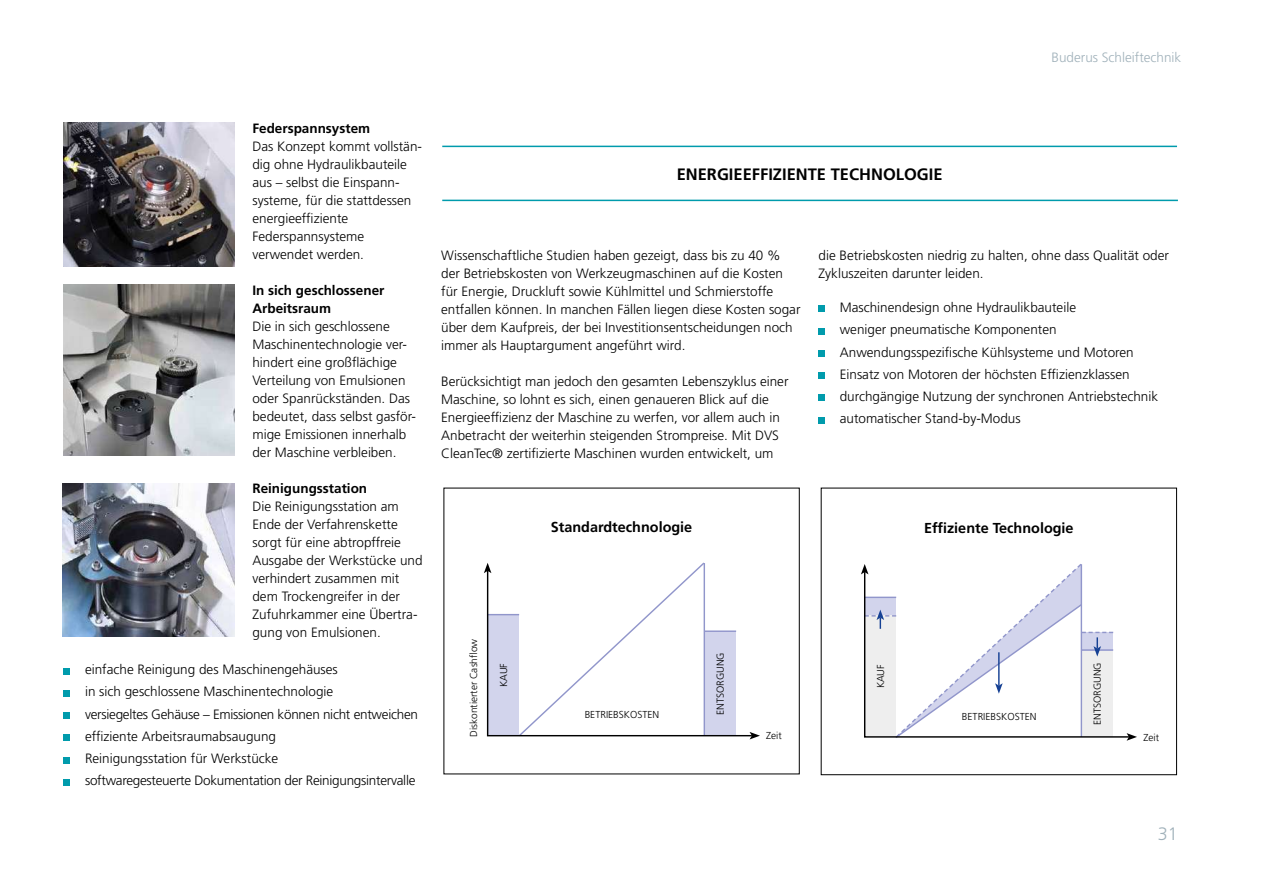
<style>
.page{position:relative;width:1263px;height:893px;background:#fff}
.page>*{position:absolute;margin:0;border:0;box-sizing:border-box;transform-origin:0 0}
.t1{font:300 18px "Frutiger LT Std";color:#a0b1ba}
.t2{font:700 16.5px "Frutiger LT Std";color:#000}
.t3{font:700 14.4px "Frutiger LT Std";color:#000}
.t4{font:300 13.5px/18px "Frutiger LT Std";color:#000}
.t5{font:700 13.5px/18px "Frutiger LT Std";color:#000}
.t6{font:300 13.5px "Frutiger LT Std";color:#a0b1ba}
.t7{font:300 10.05px "Frutiger LT Std";color:#000}
</style>
<div class="page">
<img style="left:64px;top:122px;width:170px;height:144px">
<img style="left:63px;top:285px;width:171px;height:171px">
<img style="left:62px;top:483px;width:172px;height:154px">
<svg style="left:64px;top:668px;width:6px;height:6px"></svg>
<svg style="left:64px;top:690px;width:6px;height:6px"></svg>
<div style="left:64px;top:712px;width:6px;height:7px;background:#009bac"></div>
<svg style="left:64px;top:735px;width:6px;height:6px"></svg>
<svg style="left:64px;top:757px;width:6px;height:6px"></svg>
<svg style="left:64px;top:779px;width:6px;height:6px"></svg>
<hr style="left:442px;top:200px;width:736px;height:1px;background:#009bac">
<hr style="left:442px;top:146px;width:735px;height:1px;background:#009bac">
<div style="left:818px;top:306px;width:7px;height:6px;background:#009bac"></div>
<div style="left:818px;top:328px;width:7px;height:6px;background:#009bac"></div>
<div style="left:818px;top:350px;width:7px;height:7px;background:#009bac"></div>
<div style="left:818px;top:372px;width:7px;height:7px;background:#009bac"></div>
<div style="left:818px;top:395px;width:7px;height:6px;background:#009bac"></div>
<div style="left:818px;top:417px;width:7px;height:6px;background:#009bac"></div>
<div style="left:821px;top:488px;width:356px;height:287px;border:1px solid #000"></div>
<svg style="left:861px;top:564px;width:276px;height:177px"></svg>
<svg style="left:484px;top:562px;width:276px;height:177px"></svg>
<p class="t6" style="left:1051px;top:49px;width:131px">Buderus Schleiftechnik</p>
<p class="t5" style="left:252px;top:120px;width:119px">Federspannsystem</p>
<p class="t4" style="left:252px;top:138px;width:171px">Das Konzept kommt vollstän&shy;dig ohne Hydraulikbauteile aus – selbst die Einspann&shy;systeme, für die stattdessen energieeffiziente<br>Federspannsysteme verwendet werden.</p>
<p class="t5" style="left:252px;top:282px;width:133px">In sich geschlossener<br>Arbeitsraum</p>
<p class="t4" style="left:252px;top:318px;width:165px">Die in sich geschlossene<br>Maschinentechnologie ver&shy;hindert eine großflächige<br>Verteilung von Emulsionen oder Spanrückständen. Das bedeutet, dass selbst gasför&shy;mige Emissionen innerhalb der Maschine verbleiben.</p>
<p class="t5" style="left:252px;top:480px;width:116px">Reinigungsstation</p>
<p class="t4" style="left:252px;top:498px;width:172px">Die Reinigungsstation am<br>Ende der Verfahrenskette sorgt für eine abtropffreie<br>Ausgabe der Werkstücke und verhindert zusammen mit dem Trockengreifer in der<br>Zufuhrkammer eine Übertra&shy;gung von Emulsionen.</p>
<p class="t4" style="left:85px;top:659px;width:334px;line-height:22.2px">einfache Reinigung des Maschinengehäuses<br>in sich geschlossene Maschinentechnologie<br>versiegeltes Gehäuse – Emissionen können nicht entweichen effiziente Arbeitsraumabsaugung<br>Reinigungsstation für Werkstücke<br>softwaregesteuerte Dokumentation der Reinigungsintervalle</p>
<p class="t2" style="left:677px;top:164px;width:267px">ENERGIEEFFIZIENTE TECHNOLOGIE</p>
<p class="t4" style="left:441px;top:246px;width:361px">Wissenschaftliche Studien haben gezeigt, dass bis zu 40 % der Betriebskosten von Werkzeugmaschinen auf die Kosten für Energie, Druckluft sowie Kühlmittel und Schmierstoffe entfallen können. In manchen Fällen liegen diese Kosten sogar über dem Kaufpreis, der bei Investitionsentscheidungen noch immer als Hauptargument angeführt wird.</p>
<p class="t4" style="left:441px;top:372px;width:349px">Berücksichtigt man jedoch den gesamten Lebenszyklus einer Maschine, so lohnt es sich, einen genaueren Blick auf die Energieeffizienz der Maschine zu werfen, vor allem auch in Anbetracht der weiterhin steigenden Strompreise. Mit DVS CleanTec® zertifizierte Maschinen wurden entwickelt, um</p>
<p class="t4" style="left:818px;top:246px;width:352px">die Betriebskosten niedrig zu halten, ohne dass Qualität oder<br>Zykluszeiten darunter leiden.</p>
<p class="t4" style="left:840px;top:296px;width:320px;line-height:22.2px">Maschinendesign ohne Hydraulikbauteile<br>weniger pneumatische Komponenten Anwendungsspezifische Kühlsysteme und Motoren Einsatz von Motoren der höchsten Effizienzklassen durchgängige Nutzung der synchronen Antriebstechnik automatischer Stand-by-Modus</p>
<p class="t3" style="left:551px;top:518px;width:143px">Standardtechnologie</p>
<p class="t3" style="left:924px;top:520px;width:151px">Effiziente Technologie</p>
<p class="t7" style="left:468px;top:737px;width:100px;rotate:-90deg">Diskontierter Cashflow</p>
<p class="t7" style="left:498px;top:687px;width:26px;rotate:-90deg">KAUF</p>
<p class="t7" style="left:585px;top:709px;width:76px">BETRIEBSKOSTEN</p>
<p class="t7" style="left:715px;top:715px;width:64px;rotate:-90deg">ENTSORGUNG</p>
<p class="t7" style="left:766px;top:730px;width:17px">Zeit</p>
<p class="t7" style="left:875px;top:688px;width:26px;rotate:-90deg">KAUF</p>
<p class="t7" style="left:962px;top:710px;width:76px">BETRIEBSKOSTEN</p>
<p class="t7" style="left:1092px;top:725px;width:64px;rotate:-90deg">ENTSORGUNG</p>
<p class="t7" style="left:1143px;top:731px;width:17px">Zeit</p>
<h1 class="t1" style="left:1158px;top:824px;width:22px">31</h1>
</div>
